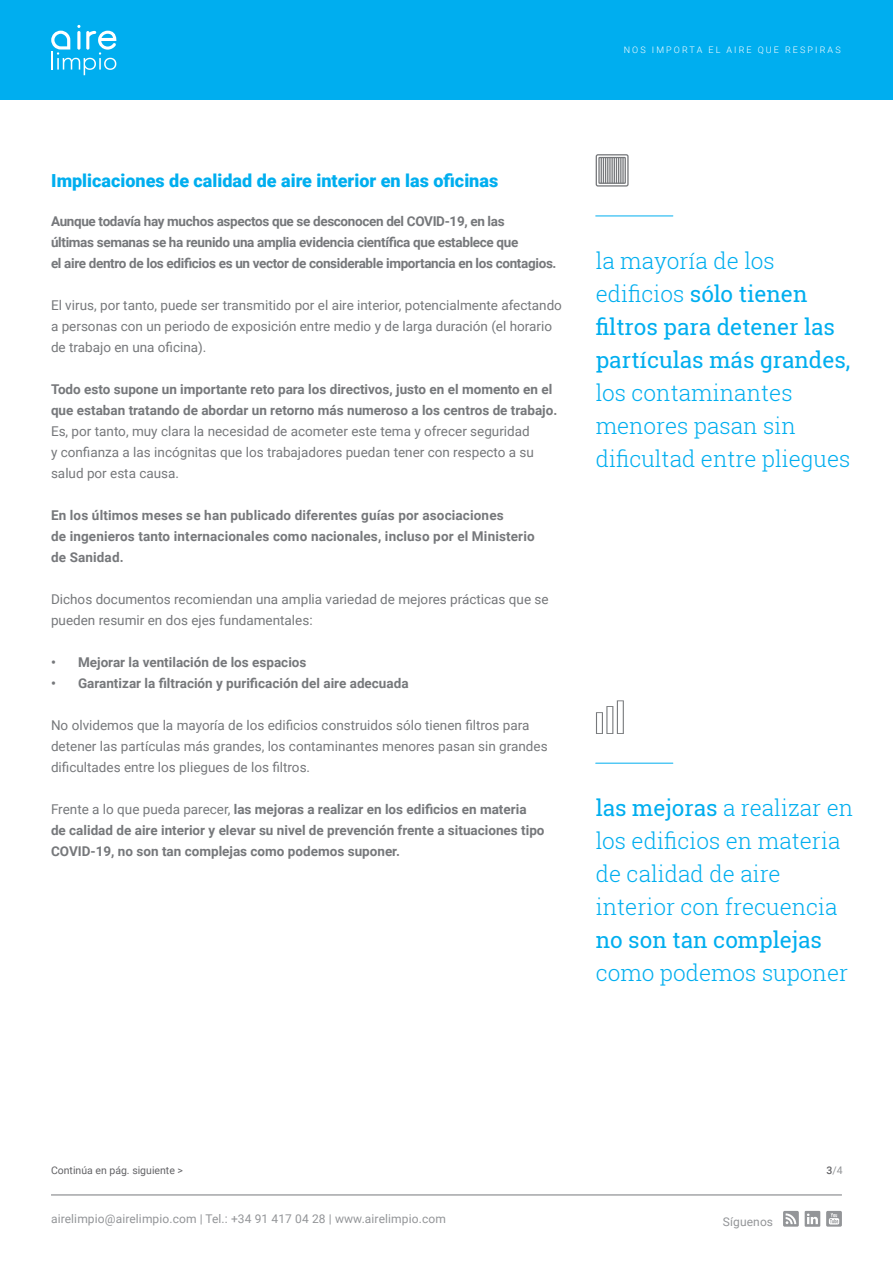
<style>
.page{position:relative;width:893px;height:1263px;background:#fff}
.page>*{position:absolute;margin:0;border:0;box-sizing:border-box;transform-origin:0 0}
.t1{font:300 22.5px/33px "Roboto Slab";color:#00aeef}
.t2{font:900 18px "Roboto";color:#00aeef}
.t3{font:13.5px/21px "Roboto";color:#76787b}
.t4{font:700 13.5px/21px "Roboto";color:#76787b}
.t5{font:700 13.5px "Roboto";letter-spacing:-.025em;color:#76787b}
.t6{font:12px "Roboto";letter-spacing:.01em;color:#939598}
.t7{font:10.5px "Roboto";color:#636366}
.t8{font:10.5px "Roboto";color:#939598}
.t9{font:300 9px "Roboto";letter-spacing:.235em;color:#fff}
.s1{font-weight:400}
.s2{font-weight:500;color:#636366}
</style>
<div class="page">
<div style="left:0;top:0;width:893px;height:100px;background:#00aeef"></div>
<svg style="left:805px;top:1211px;width:15px;height:16px"></svg>
<div style="left:783px;top:1211px;width:16px;height:16px;background:#939598;border-radius:2px"></div>
<svg style="left:786px;top:1213px;width:10px;height:11px"></svg>
<div style="left:826px;top:1211px;width:16px;height:16px;background:#939598;border-radius:2px"></div>
<svg style="left:829px;top:1218px;width:10px;height:6px"></svg>
<svg style="left:830px;top:1213px;width:8px;height:10px"></svg>
<svg style="left:51px;top:25px;width:65px;height:50px"></svg>
<hr style="left:51px;top:1195px;width:791px;height:1px;background:#76787b">
<svg style="left:595px;top:154px;width:34px;height:33px"></svg>
<hr style="left:596px;top:216px;width:77px;height:1px;background:#00aeef">
<hr style="left:596px;top:763px;width:77px;height:1px;background:#00aeef">
<svg style="left:596px;top:700px;width:28px;height:34px"></svg>
<p class="t9" style="left:624px;top:44px;width:218px">NOS IMPORTA EL AIRE QUE RESPIRAS</p>
<p class="t2" style="left:51px;top:168px;width:448px">Implicaciones de calidad de aire interior en las oficinas</p>
<p class="t5" style="left:51px;top:211px;width:455px">Aunque todavía hay muchos aspectos que se desconocen del COVID-19, en las</p>
<p class="t5" style="left:51px;top:232px;width:469px">últimas semanas se ha reunido una amplia evidencia científica que establece que</p>
<p class="t5" style="left:51px;top:253px;width:507px">el aire dentro de los edificios es un vector de considerable importancia en los contagios.</p>
<p class="t3" style="left:51px;top:294px;width:512px">El virus, por tanto, puede ser transmitido por el aire interior, potencialmente afectando a personas con un periodo de exposición entre medio y de larga duración (el horario de trabajo en una oficina).</p>
<p class="t4" style="left:51px;top:378px;width:503px">Todo esto supone un importante reto para los directivos, justo en el momento en el</p>
<p class="t4" style="left:51px;top:399px;width:508px">que estaban tratando de abordar un retorno más numeroso a los centros de trabajo.</p>
<p class="t3" style="left:51px;top:420px;width:480px">Es, por tanto, muy clara la necesidad de acometer este tema y ofrecer seguridad</p>
<p class="t3" style="left:51px;top:441px;width:484px">y confianza a las incógnitas que los trabajadores puedan tener con respecto a su</p>
<p class="t3" style="left:51px;top:462px;width:130px">salud por esta causa.</p>
<p class="t4" style="left:51px;top:504px;width:485px">En los últimos meses se han publicado diferentes guías por asociaciones<br>de ingenieros tanto internacionales como nacionales, incluso por el Ministerio de Sanidad.</p>
<p class="t3" style="left:51px;top:588px;width:499px">Dichos documentos recomiendan una amplia variedad de mejores prácticas que se</p>
<p class="t3" style="left:51px;top:609px;width:263px">pueden resumir en dos ejes fundamentales:</p>
<p class="t4" style="left:51px;top:651px;width:257px">• Mejorar la ventilación de los espacios</p>
<p class="t4" style="left:51px;top:672px;width:359px">• Garantizar la filtración y purificación del aire adecuada</p>
<p class="t3" style="left:51px;top:714px;width:480px">No olvidemos que la mayoría de los edificios construidos sólo tienen filtros para</p>
<p class="t3" style="left:51px;top:735px;width:498px">detener las partículas más grandes, los contaminantes menores pasan sin grandes dificultades entre los pliegues de los filtros.</p>
<p class="t4" style="left:51px;top:798px;width:477px"><span class="s1">Frente a lo que pueda parecer,</span> las mejoras a realizar en los edificios en materia</p>
<p class="t4" style="left:51px;top:819px;width:495px">de calidad de aire interior y elevar su nivel de prevención frente a situaciones tipo</p>
<p class="t4" style="left:51px;top:840px;width:351px">COVID-19, no son tan complejas como podemos suponer.</p>
<p class="t1" style="left:596px;top:244px;width:256px">la mayoría de los edificios <span class="s1">sólo tienen filtros para detener las partículas más grandes, </span>los contaminantes menores pasan sin dificultad entre pliegues</p>
<p class="t1" style="left:596px;top:791px;width:259px"><span class="s1">las mejoras</span> a realizar en</p>
<p class="t1" style="left:596px;top:824px;width:246px">los edificios en materia</p>
<p class="t1" style="left:596px;top:857px;width:186px">de calidad de aire</p>
<p class="t1" style="left:596px;top:890px;width:243px">interior con frecuencia</p>
<p class="t1" style="left:596px;top:923px;width:254px"><span class="s1">no son tan complejas </span>como podemos suponer</p>
<p class="t7" style="left:51px;top:1163px;width:133px">Continúa en pág. siguiente &gt;</p>
<p class="t8" style="left:826px;top:1163px;width:18px"><span class="s2">3</span>/4</p>
<p class="t6" style="left:51px;top:1210px;width:396px">airelimpio@airelimpio.com | Tel.: +34 91 417 04 28 | www.airelimpio.com</p>
<p class="t6" style="left:723px;top:1213px;width:52px">Síguenos</p>
</div>
